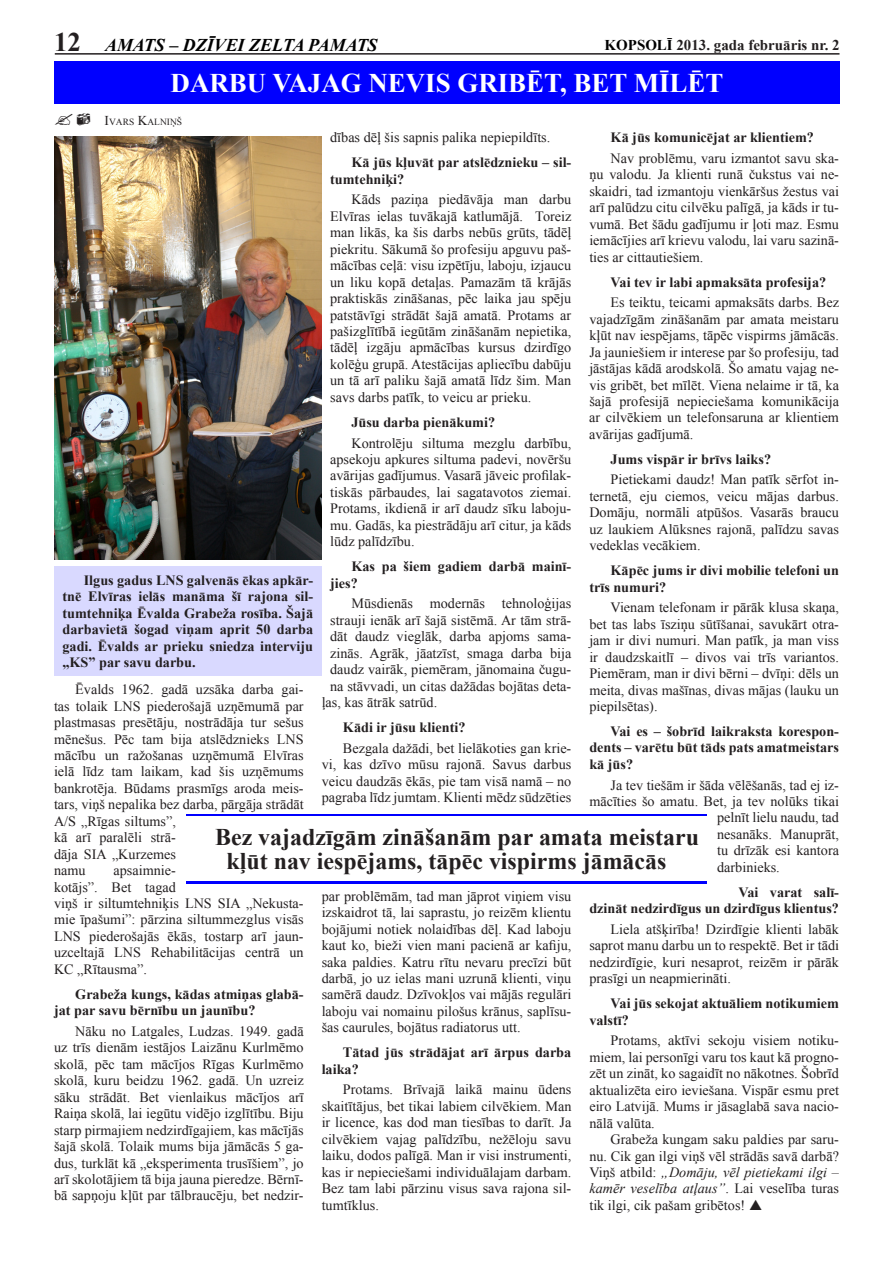
<style>
.page{position:relative;width:893px;height:1263px;background:#fff}
.page>*{position:absolute;margin:0;border:0;box-sizing:border-box;transform-origin:0 0}
.Parastais{font:700 26.85px "Times New Roman";color:#fff}
.t1{font:700 26.85px "Times New Roman";color:#231f20}
.t2{font:700 23.85px/23.9px "Times New Roman";color:#231f20}
.t3{font:italic 700 18px "Times New Roman";color:#000}
.t4{font:700 15px "Times New Roman";color:#231f20}
.t5{font:14.25px/16.5px "Times New Roman";color:#231f20;text-align:justify}
.List_Paragraph{font:700 14.25px/16.5px "Times New Roman";color:#231f20}
.Teksta_un_foto_autor{font:9.45px "Times New Roman";color:#231f20}
.s1{font-style:normal}
.s2{color:#000}
.s3{font-size:13.5px}
.s4{font-style:italic}
</style>
<div class="page">
<hr style="left:55px;top:53px;width:784px;height:2px;background:#231f20">
<div style="left:54px;top:61px;width:786px;height:43px;background:#00f"></div>
<div style="left:187px;top:814px;width:520px;height:69px;background:#00f"></div>
<div style="left:184px;top:816px;width:525px;height:65px;background:#fff"></div>
<img style="left:54px;top:137px;width:268px;height:422px">
<div style="left:54px;top:566px;width:268px;height:110px;background:#d9d9ff"></div>
<p class="t1" style="left:54px;top:24px;width:28px">12</p>
<p class="t3" style="left:105px;top:33px;width:274px">AMATS <span class="s1">–</span> DZĪVEI ZELTA PAMATS</p>
<p class="t4" style="left:605px;top:35px;width:236px"><span class="s2">KOPSOLĪ</span> 2013. gada februāris nr. 2</p>
<p class="Parastais" style="left:171px;top:64px;width:554px">DARBU VAJAG NEVIS GRIBĒT, BET MĪLĒT</p>
<p class="Teksta_un_foto_autor" style="left:105px;top:115px;width:79px"><span class="s3">I</span>VARS <span class="s3">K</span>ALNIŅŠ</p>
<p class="t5" style="left:330px;top:129px;width:222px">dības dēļ šis sapnis palika nepiepildīts.</p>
<p class="List_Paragraph" style="left:330px;top:154px;width:243px;text-indent:21px">Kā jūs kļuvāt par atslēdznieku – sil&shy;tumtehniķi?</p>
<p class="t5" style="left:330px;top:191px;width:243px;text-indent:21px">Kāds paziņa piedāvāja man darbu Elvīras ielas tuvākajā katlumājā. Toreiz man likās, ka šis darbs nebūs grūts, tādēļ piekritu. Sākumā šo profesiju apguvu paš&shy;mācības ceļā: visu izpētīju, laboju, izjaucu un liku kopā detaļas. Pamazām tā krājās praktiskās zināšanas, pēc laika jau spēju patstāvīgi strādāt šajā amatā. Protams ar pašizglītībā iegūtām zināšanām nepietika, tādēļ izgāju apmācības kursus dzirdīgo kolēģu grupā. Atestācijas apliecību dabūju un tā arī paliku šajā amatā līdz šim. Man savs darbs patīk, to veicu ar prieku.</p>
<p class="List_Paragraph" style="left:351px;top:413px;width:145px">Jūsu darba pienākumi?</p>
<p class="t5" style="left:330px;top:434px;width:243px;text-indent:21px">Kontrolēju siltuma mezglu darbību, apsekoju apkures siltuma padevi, novēršu avārijas gadījumus. Vasarā jāveic profilak&shy;tiskās pārbaudes, lai sagatavotos ziemai.<br>Protams, ikdienā ir arī daudz sīku laboju&shy;mu. Gadās, ka piestrādāju arī citur, ja kāds lūdz palīdzību.</p>
<p class="List_Paragraph" style="left:330px;top:558px;width:243px;text-indent:21px">Kas pa šiem gadiem darbā mainī&shy;jies?</p>
<p class="t5" style="left:351px;top:595px;width:221px">Mūsdienās modernās tehnoloģijas</p>
<p class="t5" style="left:330px;top:611px;width:243px">strauji ienāk arī šajā sistēmā. Ar tām strā-</p>
<p class="t5" style="left:330px;top:628px;width:243px">dāt daudz vieglāk, darba apjoms sama-</p>
<p class="t5" style="left:330px;top:644px;width:243px">zinās. Agrāk, jāatzīst, smaga darba bija</p>
<p class="t5" style="left:330px;top:661px;width:243px">daudz vairāk, piemēram, jānomaina čugu-</p>
<p class="t5" style="left:330px;top:677px;width:243px">na stāvvadi, un citas dažādas bojātas deta-</p>
<p class="t5" style="left:322px;top:694px;width:117px">ļas, kas ātrāk satrūd.</p>
<p class="List_Paragraph" style="left:343px;top:719px;width:124px">Kādi ir jūsu klienti?</p>
<p class="t5" style="left:322px;top:739px;width:251px;text-indent:21px">Bezgala dažādi, bet lielākoties gan krie&shy;vi, kas dzīvo mūsu rajonā. Savus darbus veicu daudzās ēkās, pie tam visā namā – no pagraba līdz jumtam. Klienti mēdz sūdzēties</p>
<p class="List_Paragraph" style="left:611px;top:129px;width:205px">Kā jūs komunicējat ar klientiem?</p>
<p class="t5" style="left:589px;top:150px;width:251px;text-indent:21px">Nav problēmu, varu izmantot savu ska&shy;ņu valodu. Ja klienti runā čukstus vai ne&shy;skaidri, tad izmantoju vienkāršus žestus vai arī palūdzu citu cilvēku palīgā, ja kāds ir tu&shy;vumā. Bet šādu gadījumu ir ļoti maz. Esmu iemācījies arī krievu valodu, lai varu sazinā&shy;ties ar cittautiešiem.</p>
<p class="List_Paragraph" style="left:611px;top:273px;width:217px">Vai tev ir labi apmaksāta profesija?</p>
<p class="t5" style="left:589px;top:294px;width:251px;text-indent:21px">Es teiktu, teicami apmaksāts darbs. Bez vajadzīgām zināšanām par amata meistaru kļūt nav iespējams, tāpēc vispirms jāmācās.<br>Ja jauniešiem ir interese par šo profesiju, tad jāstājas kādā arodskolā. Šo amatu vajag ne&shy;vis gribēt, bet mīlēt. Viena nelaime ir tā, ka šajā profesijā nepieciešama komunikācija ar cilvēkiem un telefonsaruna ar klientiem avārijas gadījumā.</p>
<p class="List_Paragraph" style="left:611px;top:450px;width:162px">Jums vispār ir brīvs laiks?</p>
<p class="t5" style="left:589px;top:471px;width:251px;text-indent:21px">Pietiekami daudz! Man patīk sērfot in&shy;ternetā, eju ciemos, veicu mājas darbus.<br>Domāju, normāli atpūšos. Vasarās braucu uz laukiem Alūksnes rajonā, palīdzu savas vedeklas vecākiem.</p>
<p class="List_Paragraph" style="left:589px;top:562px;width:251px;text-indent:21px">Kāpēc jums ir divi mobilie telefoni un trīs numuri?</p>
<p class="t5" style="left:589px;top:599px;width:251px;text-indent:21px">Vienam telefonam ir pārāk klusa skaņa, bet tas labs īsziņu sūtīšanai, savukārt otra&shy;jam ir divi numuri. Man patīk, ja man viss ir daudzskaitlī – divos vai trīs variantos.<br>Piemēram, man ir divi bērni – dvīņi: dēls un meita, divas mašīnas, divas mājas (lauku un piepilsētas).</p>
<p class="List_Paragraph" style="left:589px;top:722px;width:251px;text-align:justify;text-indent:21px">Vai es – šobrīd laikraksta korespon&shy;dents – varētu būt tāds pats amatmeistars kā jūs?</p>
<p class="t5" style="left:611px;top:776px;width:230px">Ja tev tiešām ir šāda vēlēšanās, tad ej iz-</p>
<p class="t5" style="left:589px;top:793px;width:251px">mācīties šo amatu. Bet, ja tev nolūks tikai</p>
<p class="t5" style="left:717px;top:809px;width:123px">pelnīt lielu naudu, tad</p>
<p class="t5" style="left:717px;top:826px;width:123px">nesanāks. Manuprāt,</p>
<p class="t5" style="left:717px;top:842px;width:123px">tu drīzāk esi kantora</p>
<p class="t5" style="left:717px;top:858px;width:64px">darbinieks.</p>
<p class="List_Paragraph" style="left:589px;top:883px;width:251px;text-align:right">Vai varat salī-<br>dzināt nedzirdīgus un dzirdīgus klientus?</p>
<p class="t5" style="left:589px;top:921px;width:251px;text-indent:21px">Liela atšķirība! Dzirdīgie klienti labāk saprot manu darbu un to respektē. Bet ir tādi nedzirdīgie, kuri nesaprot, reizēm ir pārāk prasīgi un neapmierināti.</p>
<p class="List_Paragraph" style="left:589px;top:995px;width:251px;text-indent:21px">Vai jūs sekojat aktuāliem notikumiem valstī?</p>
<p class="t5" style="left:589px;top:1032px;width:251px;text-indent:21px">Protams, aktīvi sekoju visiem notiku&shy;miem, lai personīgi varu tos kaut kā progno&shy;zēt un zināt, ko sagaidīt no nākotnes. Šobrīd aktualizēta eiro ieviešana. Vispār esmu pret eiro Latvijā. Mums ir jāsaglabā sava nacio&shy;nālā valūta.</p>
<p class="t5" style="left:589px;top:1131px;width:251px;text-indent:21px">Grabeža kungam saku paldies par saru&shy;nu. Cik gan ilgi viņš vēl strādās savā darbā?<br>Viņš atbild: <span class="s4">„Domāju, vēl pietiekami ilgi – kamēr veselība atļaus”</span>. Lai veselība turas tik ilgi, cik pašam gribētos!</p>
<p class="List_Paragraph" style="left:62px;top:571px;width:252px;text-align:justify;text-indent:21px">Ilgus gadus LNS galvenās ēkas apkār&shy;tnē Elvīras ielās manāma šī rajona sil&shy;tumtehniķa Ēvalda Grabeža rosība. Šajā darbavietā šogad viņam aprit 50 darba gadi. Ēvalds ar prieku sniedza interviju „KS” par savu darbu.</p>
<p class="t5" style="left:54px;top:681px;width:251px;text-align:left;text-indent:21px">Ēvalds 1962. gadā uzsāka darba gai&shy;tas tolaik LNS piederošajā uzņēmumā par plastmasas presētāju, nostrādāja tur sešus mēnešus. Pēc tam bija atslēdznieks LNS mācību un ražošanas uzņēmumā Elvīras ielā līdz tam laikam, kad šis uzņēmums bankrotēja. Būdams prasmīgs aroda meis&shy;tars, viņš nepalika bez darba, pārgāja strādāt<br>A/S „Rīgas siltums”,<br>kā arī paralēli strā-<br>dāja SIA „Kurzemes<br>namu</p>
<p class="t2" style="left:226px;top:824px;width:474px;text-indent:-11px">Bez vajadzīgām zināšanām par amata meistaru kļūt nav iespējams, tāpēc vispirms jāmācās</p>
<p class="t5" style="left:54px;top:862px;width:251px;text-align:left;text-indent:60px">apsaimnie-<br>kotājs”. Bet tagad<br>viņš ir siltumtehniķis LNS SIA „Nekusta&shy;mie īpašumi”: pārzina siltummezglus visās<br>LNS piederošajās ēkās, tostarp arī jaun&shy;uzceltajā LNS Rehabilitācijas centrā un<br>KC „Rītausma”.</p>
<p class="List_Paragraph" style="left:54px;top:985px;width:251px;text-indent:21px">Grabeža kungs, kādas atmiņas glabā&shy;jat par savu bērnību un jaunību?</p>
<p class="t5" style="left:54px;top:1023px;width:251px;text-indent:21px">Nāku no Latgales, Ludzas. 1949. gadā uz trīs dienām iestājos Laizānu Kurlmēmo skolā, pēc tam mācījos Rīgas Kurlmēmo skolā, kuru beidzu 1962. gadā. Un uzreiz sāku strādāt. Bet vienlaikus mācījos arī Raiņa skolā, lai iegūtu vidējo izglītību. Biju starp pirmajiem nedzirdīgajiem, kas mācījās šajā skolā. Tolaik mums bija jāmācās 5 ga&shy;dus, turklāt kā „eksperimenta trusīšiem”, jo arī skolotājiem tā bija jauna pieredze. Bērnī&shy;bā sapņoju kļūt par tālbraucēju, bet nedzir-</p>
<p class="t5" style="left:322px;top:887px;width:251px">par problēmām, tad man jāprot viņiem visu izskaidrot tā, lai saprastu, jo reizēm klientu bojājumi notiek nolaidības dēļ. Kad laboju kaut ko, bieži vien mani pacienā ar kafiju, saka paldies. Katru rītu nevaru precīzi būt darbā, jo uz ielas mani uzrunā klienti, viņu samērā daudz. Dzīvokļos vai mājās regulāri laboju vai nomainu pilošus krānus, saplīsu&shy;šas caurules, bojātus radiatorus utt.</p>
<p class="List_Paragraph" style="left:322px;top:1044px;width:251px;text-indent:21px">Tātad jūs strādājat arī ārpus darba laika?</p>
<p class="t5" style="left:322px;top:1081px;width:251px;text-indent:21px">Protams. Brīvajā laikā mainu ūdens skaitītājus, bet tikai labiem cilvēkiem. Man ir licence, kas dod man tiesības to darīt. Ja cilvēkiem vajag palīdzību, nežēloju savu laiku, dodos palīgā. Man ir visi instrumenti, kas ir nepieciešami individuālajam darbam.<br>Bez tam labi pārzinu visus sava rajona sil&shy;tumtīklus.</p>
</div>
